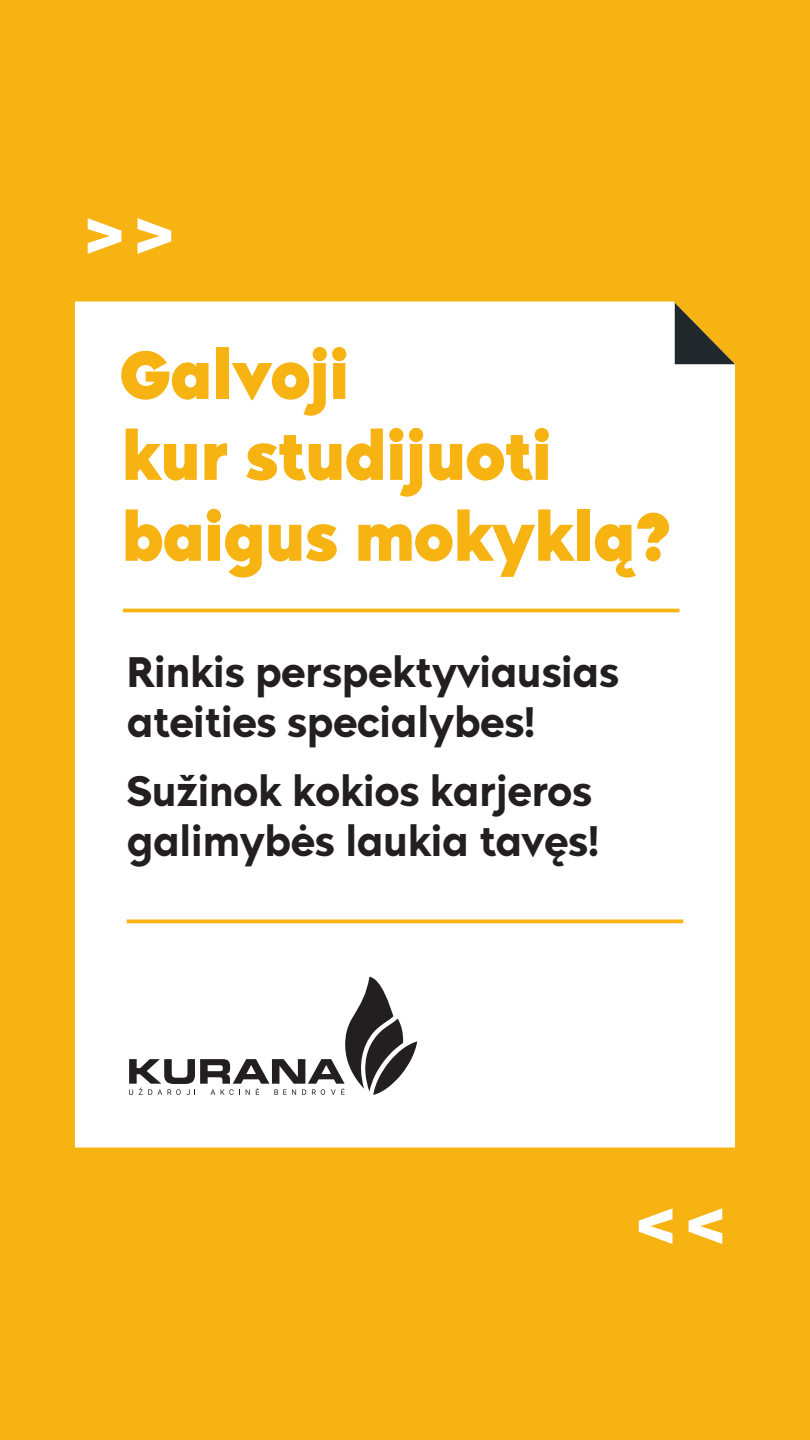
<style>
.page{position:relative;width:810px;height:1440px;background:#f7b312}
.page>*{position:absolute;margin:0;border:0;box-sizing:border-box;transform-origin:0 0}
.t1{font:italic 800 75.6px "Morn";color:#fff}
.t2{font:900 67.43px/80.9px "Morn";color:#f7b312}
.t3{font:700 41.47px/49.8px "Morn";color:#231f20}
</style>
<div class="page">
<div style="left:75px;top:302px;width:660px;height:846px;background:#fff"></div>
<svg style="left:675px;top:303px;width:60px;height:61px"></svg>
<hr style="left:123px;top:609px;width:557px;height:3px;background:#f7b312">
<svg style="left:129px;top:977px;width:288px;height:118px;background:#cfcece"></svg>
<hr style="left:127px;top:920px;width:556px;height:3px;background:#f7b312">
<h2 class="t2" style="left:121px;top:335px;width:551px">Galvoji<br>kur studijuoti baigus mokyklą?</h2>
<p class="t3" style="left:127px;top:647px;width:493px">Rinkis perspektyviausias ateities specialybes!</p>
<p class="t3" style="left:127px;top:767px;width:474px">Sužinok kokios karjeros galimybės laukia tavęs!</p>
<h1 class="t1" style="left:635px;top:1180px;width:101px">&lt;&lt;</h1>
</div>
